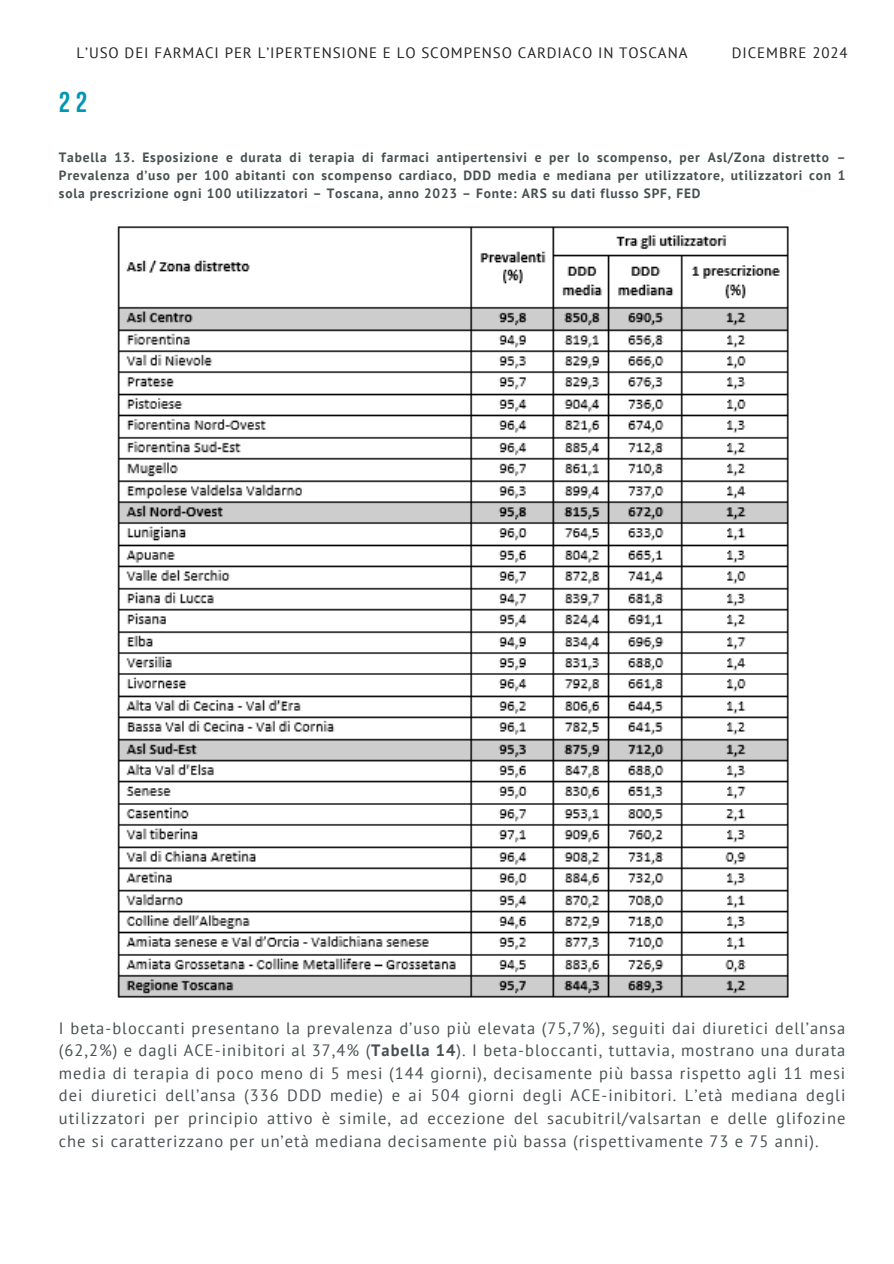
<style>
.page{position:relative;width:894px;height:1264px;background:#fff}
.page>*{position:absolute;margin:0;border:0;box-sizing:border-box;transform-origin:0 0}
.t1{font:700 28.65px "Bebas Neue";color:#0097b2}
.t2{font:16.5px/22.5px "PT Sans";letter-spacing:.06em;color:#495052;text-align:justify}
.t3{font:15px "PT Sans";letter-spacing:.06em;color:#222}
.t4{font:700 13.5px/18px "PT Sans";letter-spacing:.06em;color:#495052;text-align:justify}
.s1{font-weight:700}
</style>
<div class="page">
<img style="left:117px;top:226px;width:672px;height:772px">
<p class="t3" style="left:77px;top:43px;width:612px">L’USO DEI FARMACI PER L’IPERTENSIONE E LO SCOMPENSO CARDIACO IN TOSCANA</p>
<p class="t3" style="left:731px;top:43px;width:117px">DICEMBRE 2024</p>
<h1 class="t1" style="left:59px;top:91px;width:30px">22</h1>
<h1 class="t4" style="left:59px;top:148px;width:788px">Tabella 13. Esposizione e durata di terapia di farmaci antipertensivi e per lo scompenso, per Asl/Zona distretto – Prevalenza d’uso per 100 abitanti con scompenso cardiaco, DDD media e mediana per utilizzatore, utilizzatori con 1 sola prescrizione ogni 100 utilizzatori – Toscana, anno 2023 – Fonte: ARS su dati flusso SPF, FED</h1>
<p class="t2" style="left:59px;top:1016px;width:787px">I beta-bloccanti presentano la prevalenza d’uso più elevata (75,7%), seguiti dai diuretici dell’ansa (62,2%) e dagli ACE-inibitori al 37,4% (<span class="s1">Tabella 14</span>). I beta-bloccanti, tuttavia, mostrano una durata media di terapia di poco meno di 5 mesi (144 giorni), decisamente più bassa rispetto agli 11 mesi dei diuretici dell’ansa (336 DDD medie) e ai 504 giorni degli ACE-inibitori. L’età mediana degli utilizzatori per principio attivo è simile, ad eccezione del sacubitril/valsartan e delle glifozine che si caratterizzano per un’età mediana decisamente più bassa (rispettivamente 73 e 75 anni).</p>
</div>
